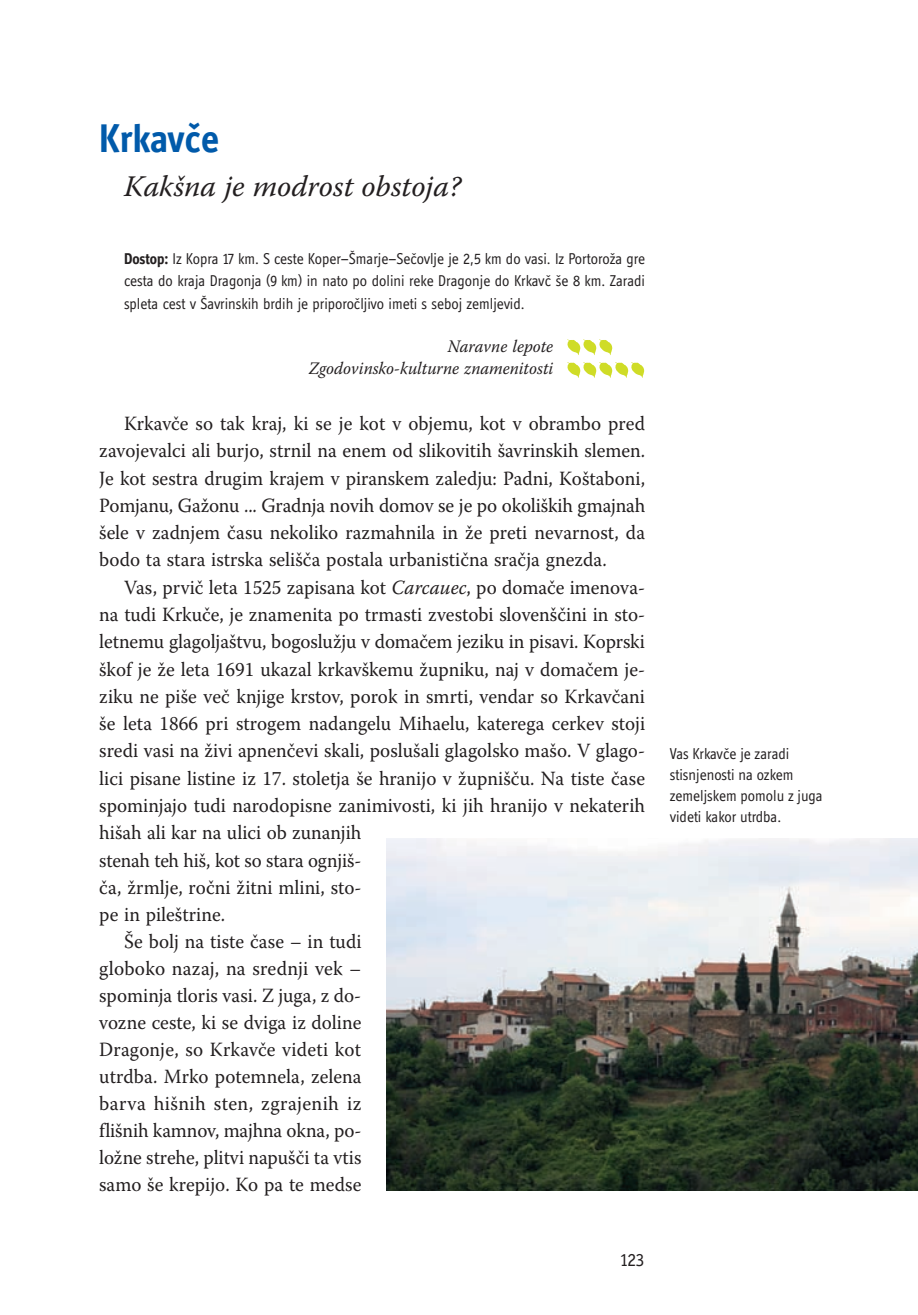
<style>
.page{position:relative;width:918px;height:1315px;background:#fff}
.page>*{position:absolute;margin:0;border:0;box-sizing:border-box;transform-origin:0 0}
.t1{font:700 40.25px "Officina Display OT";letter-spacing:-.01em;color:#015aaa;scale:.95 1}
.t2{font:italic 29.75px "Warnock Pro";color:#231f20}
.t3{font:20.12px/27.3px "Warnock Pro";color:#231f20;text-align:justify;scale:.95 1}
.t4{font:20.12px "Warnock Pro";color:#231f20;scale:.94 1}
.t5{font:20.12px "Warnock Pro";letter-spacing:.02em;color:#231f20;scale:.96 1}
.t6{font:20.12px "Warnock Pro";color:#231f20;scale:.96 1}
.t7{font:18.38px "Officina Display OT";color:#231f20}
.t8{font:italic 17.5px/22.8px "Warnock Pro";color:#231f20;text-align:right;scale:.95 1}
.t9{font:15.75px/21px "Officina Display OT";color:#231f20;text-align:justify;scale:.95 1}
.s1{font-weight:700}
.s2{font-style:italic}
</style>
<div class="page">
<svg style="left:567px;top:339px;width:45px;height:16px"></svg>
<svg style="left:567px;top:362px;width:77px;height:16px"></svg>
<img style="left:386px;top:838px;width:532px;height:353px">
<h1 class="t1" style="left:99px;top:116px;width:128px">Krkavče</h1>
<h2 class="t2" style="left:124px;top:168px;width:339px">Kakšna je modrost obstoja?</h2>
<p class="t9" style="left:124px;top:247px;width:550px;line-height:22.8px"><span class="s1">Dostop:</span> Iz Kopra 17 km. S ceste Koper–Šmarje–Sečovlje je 2,5 km do vasi. Iz Portoroža gre cesta do kraja Dragonja (9 km) in nato po dolini reke Dragonje do Krkavč še 8 km. Zaradi spleta cest v Šavrinskih brdih je priporočljivo imeti s seboj zemljevid.</p>
<p class="t8" style="left:309px;top:334px;width:259px">Naravne lepote<br>Zgodovinsko-kulturne znamenitosti</p>
<p class="t3" style="left:99px;top:409px;width:576px;text-indent:25px">Krkavče so tak kraj, ki se je kot v objemu, kot v obrambo pred zavojevalci ali burjo, strnil na enem od slikovitih šavrinskih slemen.<br>Je kot sestra drugim krajem v piranskem zaledju: Padni, Koštaboni, Pomjanu, Gažonu ... Gradnja novih domov se je po okoliških gmajnah šele v zadnjem času nekoliko razmahnila in že preti nevarnost, da bodo ta stara istrska selišča postala urbanistična sračja gnezda.</p>
<p class="t3" style="left:124px;top:573px;width:550px">Vas, prvič leta 1525 zapisana kot <span class="s2">Carcauec</span>, po domače imenova-</p>
<p class="t3" style="left:99px;top:600px;width:576px">na tudi Krkuče, je znamenita po trmasti zvestobi slovenščini in sto-</p>
<p class="t3" style="left:99px;top:627px;width:576px">letnemu glagoljaštvu, bogoslužju v domačem jeziku in pisavi. Koprski</p>
<p class="t3" style="left:99px;top:655px;width:576px">škof je že leta 1691 ukazal krkavškemu župniku, naj v domačem je-</p>
<p class="t3" style="left:99px;top:682px;width:576px">ziku ne piše več knjige krstov, porok in smrti, vendar so Krkavčani</p>
<p class="t3" style="left:99px;top:709px;width:576px">še leta 1866 pri strogem nadangelu Mihaelu, katerega cerkev stoji</p>
<p class="t3" style="left:99px;top:737px;width:576px">sredi vasi na živi apnenčevi skali, poslušali glagolsko mašo. V glago-</p>
<p class="t3" style="left:99px;top:764px;width:576px">lici pisane listine iz 17. stoletja še hranijo v župnišču. Na tiste čase</p>
<p class="t3" style="left:99px;top:791px;width:576px">spominjajo tudi narodopisne zanimivosti, ki jih hranijo v nekaterih</p>
<p class="t3" style="left:99px;top:818px;width:277px">hišah ali kar na ulici ob zunanjih</p>
<p class="t4" style="left:99px;top:848px;width:280px">stenah teh hiš, kot so stara ognjiš-</p>
<p class="t3" style="left:99px;top:873px;width:277px">ča, žrmlje, ročni žitni mlini, sto-</p>
<p class="t3" style="left:99px;top:900px;width:134px">pe in pileštrine.</p>
<p class="t3" style="left:124px;top:927px;width:251px">Še bolj na tiste čase – in tudi</p>
<p class="t6" style="left:99px;top:956px;width:274px">globoko nazaj, na srednji vek –</p>
<p class="t3" style="left:99px;top:981px;width:277px">spominja tloris vasi. Z juga, z do-</p>
<p class="t3" style="left:99px;top:1008px;width:277px">vozne ceste, ki se dviga iz doline</p>
<p class="t3" style="left:99px;top:1035px;width:277px">Dragonje, so Krkavče videti kot</p>
<p class="t3" style="left:99px;top:1062px;width:278px">utrdba. Mrko potemnela, zelena</p>
<p class="t5" style="left:99px;top:1091px;width:275px">barva hišnih sten, zgrajenih iz</p>
<p class="t3" style="left:99px;top:1116px;width:277px">flišnih kamnov, majhna okna, po-</p>
<p class="t3" style="left:99px;top:1143px;width:277px">ložne strehe, plitvi napušči ta vtis</p>
<p class="t3" style="left:99px;top:1170px;width:277px">samo še krepijo. Ko pa te medse</p>
<p class="t7" style="left:621px;top:1250px;width:25px">123</p>
<p class="t9" style="left:670px;top:743px;width:162px;text-align:left">Vas Krkavče je zaradi stisnjenosti na ozkem zemeljskem pomolu z juga videti kakor utrdba.</p>
</div>
